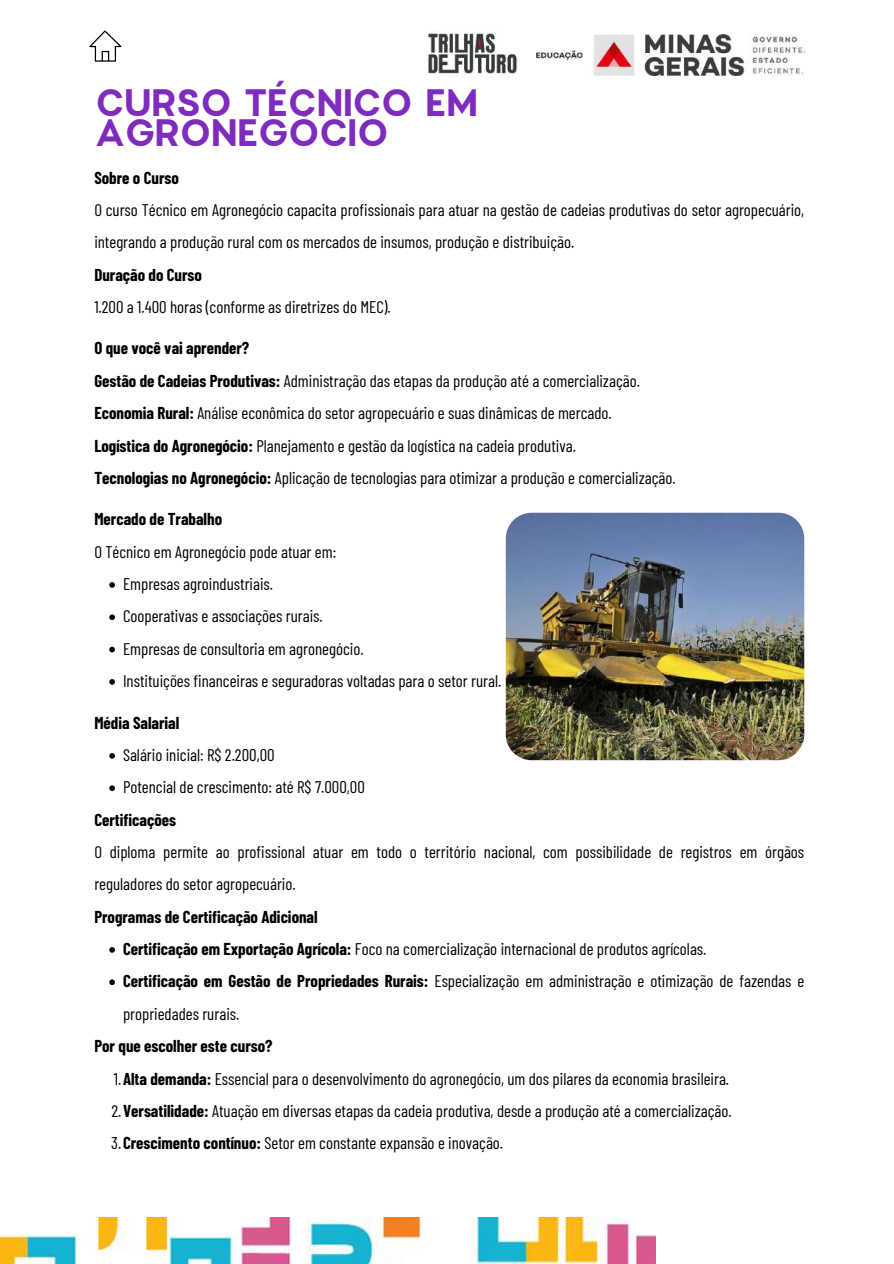
<style>
.page{position:relative;width:894px;height:1264px;background:#fff}
.page>*{position:absolute;margin:0;border:0;box-sizing:border-box;transform-origin:0 0}
.t1{font:700 37.5px/30.3px "Charlevoix Pro";letter-spacing:-.04em;color:#7d2cbd}
.t2{font:16.8px/32.2px "Barlow Condensed";color:#000}
.t3{font:700 16.8px "Barlow Condensed";color:#000}
.s1{font-weight:700}
</style>
<div class="page">
<img style="left:428px;top:30px;width:89px;height:48px">
<img style="left:536px;top:35px;width:267px;height:41px">
<img style="left:0;top:1217px;width:654px;height:46px">
<svg style="left:109px;top:582px;width:6px;height:5px"></svg>
<svg style="left:109px;top:614px;width:6px;height:6px"></svg>
<svg style="left:109px;top:646px;width:6px;height:6px"></svg>
<svg style="left:109px;top:679px;width:6px;height:5px"></svg>
<svg style="left:109px;top:753px;width:6px;height:5px"></svg>
<svg style="left:109px;top:785px;width:6px;height:6px"></svg>
<svg style="left:109px;top:947px;width:6px;height:5px"></svg>
<svg style="left:109px;top:979px;width:6px;height:6px"></svg>
<svg style="left:89px;top:30px;width:32px;height:32px"></svg>
<img style="left:505px;top:512px;width:299px;height:248px">
<h1 class="t1" style="left:94px;top:86px;width:385px">CURSO TÉCNICO EM<br>AGRONEGÓCIO</h1>
<p class="t3" style="left:94px;top:167px;width:86px">Sobre o Curso</p>
<p class="t2" style="left:94px;top:193px;width:711px">O curso Técnico em Agronegócio capacita profissionais para atuar na gestão de cadeias produtivas do setor agropecuário, integrando a produção rural com os mercados de insumos, produção e distribuição.</p>
<p class="t3" style="left:94px;top:264px;width:109px">Duração do Curso</p>
<p class="t2" style="left:94px;top:290px;width:298px">1.200 a 1.400 horas (conforme as diretrizes do MEC).</p>
<p class="t2" style="left:94px;top:331px;width:582px"><span class="s1">O que você vai aprender?<br>Gestão de Cadeias Produtivas:</span> Administração das etapas da produção até a comercialização.<br><span class="s1">Economia Rural:</span> Análise econômica do setor agropecuário e suas dinâmicas de mercado.<br><span class="s1">Logística do Agronegócio:</span> Planejamento e gestão da logística na cadeia produtiva.<br><span class="s1">Tecnologias no Agronegócio:</span> Aplicação de tecnologias para otimizar a produção e comercialização.</p>
<p class="t3" style="left:94px;top:508px;width:129px">Mercado de Trabalho</p>
<p class="t2" style="left:123px;top:535px;width:380px;text-indent:-29px">O Técnico em Agronegócio pode atuar em:<br>Empresas agroindustriais.<br>Cooperativas e associações rurais.<br>Empresas de consultoria em agronegócio.<br>Instituições financeiras e seguradoras voltadas para o setor rural.</p>
<p class="t3" style="left:94px;top:712px;width:86px">Média Salarial</p>
<p class="t2" style="left:123px;top:738px;width:243px">Salário inicial: R$ 2.200,00<br>Potencial de crescimento: até R$ 7.000,00</p>
<p class="t3" style="left:94px;top:809px;width:83px">Certificações</p>
<p class="t2" style="left:94px;top:835px;width:711px">O diploma permite ao profissional atuar em todo o território nacional, com possibilidade de registros em órgãos reguladores do setor agropecuário.</p>
<p class="t2" style="left:123px;top:900px;width:682px;text-indent:-29px"><span class="s1">Programas de Certificação Adicional<br>Certificação em Exportação Agrícola:</span> Foco na comercialização internacional de produtos agrícolas.<br><span class="s1">Certificação em Gestão de Propriedades Rurais:</span> Especialização em administração e otimização de fazendas e propriedades rurais.</p>
<p class="t2" style="left:111px;top:1029px;width:622px;text-indent:-17px"><span class="s1">Por que escolher este curso?<br></span>1.<span class="s1">Alta demanda:</span> Essencial para o desenvolvimento do agronegócio, um dos pilares da economia brasileira.<br>2.<span class="s1">Versatilidade:</span> Atuação em diversas etapas da cadeia produtiva, desde a produção até a comercialização.<br>3.<span class="s1">Crescimento contínuo:</span> Setor em constante expansão e inovação.</p>
</div>
